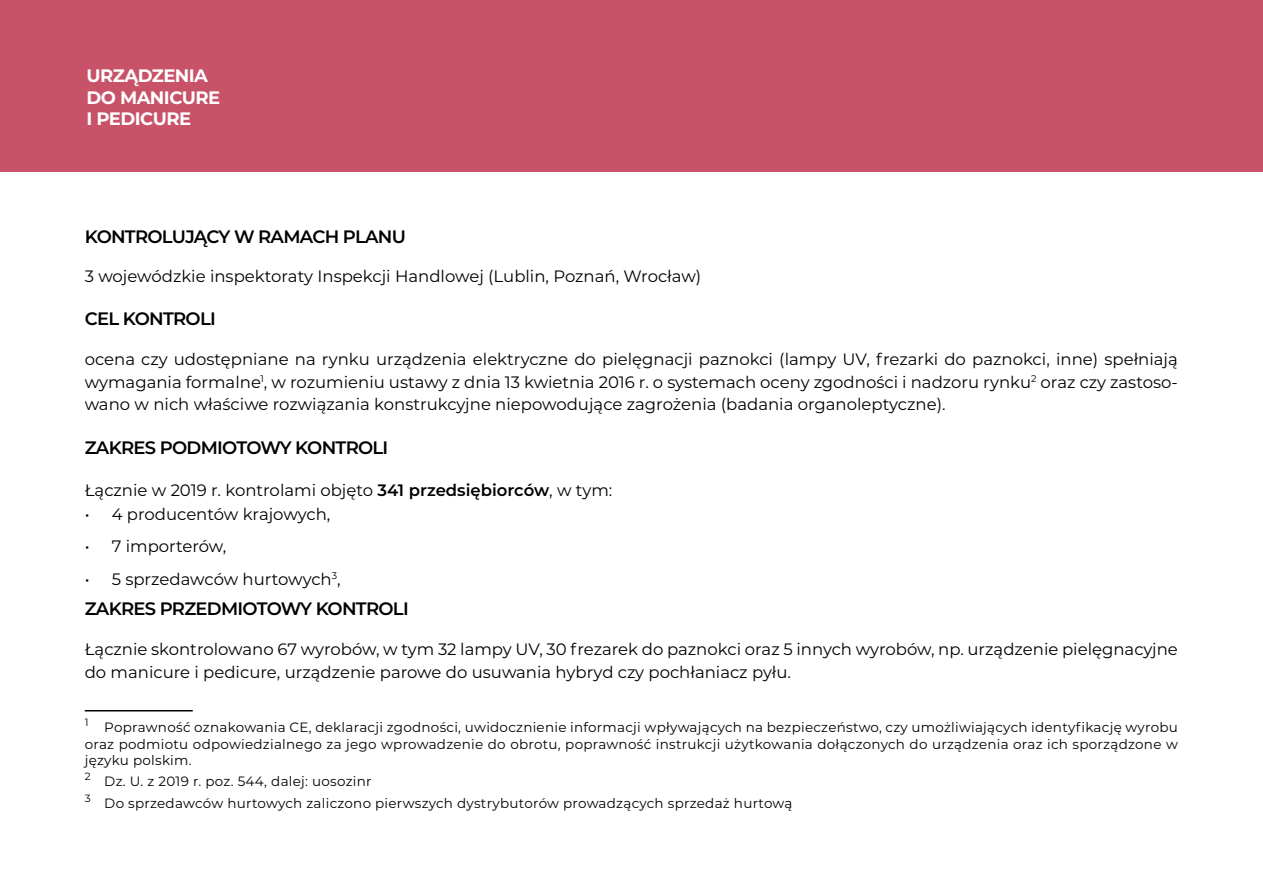
<style>
.page{position:relative;width:1263px;height:893px;background:#fff}
.page>*{position:absolute;margin:0;border:0;box-sizing:border-box;transform-origin:0 0}
.t1{font:600 18px "Montserrat";letter-spacing:-.04em;color:#000}
.t2{font:700 18px/21.6px "Montserrat";letter-spacing:-.03em;color:#fff}
.t3{font:16.5px/22.5px "Montserrat";color:#000;text-align:justify}
.t4{font:13.5px/16.2px "Montserrat";letter-spacing:.02em;color:#000;text-align:justify}
.s1{font-weight:600}
</style>
<div class="page">
<hr style="left:85px;top:710px;width:108px;height:1px;background:#000">
<div style="left:0;top:0;width:1263px;height:171px;background:#c85268"></div>
<p class="t2" style="left:87px;top:64px;width:135px">URZĄDZENIA<br>DO MANICURE<br>I PEDICURE</p>
<p class="t1" style="left:85px;top:224px;width:323px">KONTROLUJĄCY W RAMACH PLANU</p>
<p class="t3" style="left:85px;top:264px;width:618px">3 wojewódzkie inspektoraty Inspekcji Handlowej (Lublin, Poznań, Wrocław)</p>
<p class="t1" style="left:85px;top:306px;width:133px">CEL KONTROLI</p>
<p class="t3" style="left:85px;top:348px;width:1095px">ocena czy udostępniane na rynku urządzenia elektryczne do pielęgnacji paznokci (lampy UV, frezarki do paznokci, inne) spełniają wymagania formalne<sup>1</sup>, w rozumieniu ustawy z dnia 13 kwietnia 2016 r. o systemach oceny zgodności i nadzoru rynku<sup>2</sup> oraz czy zastoso&shy;wano w nich właściwe rozwiązania konstrukcyjne niepowodujące zagrożenia (badania organoleptyczne).</p>
<p class="t1" style="left:85px;top:434px;width:305px">ZAKRES PODMIOTOWY KONTROLI</p>
<p class="t3" style="left:85px;top:478px;width:529px">Łącznie w 2019 r. kontrolami objęto <span class="s1">341 przedsiębiorców</span>, w tym:</p>
<p class="t3" style="left:85px;top:502px;width:247px">• 4 producentów krajowych,</p>
<p class="t3" style="left:85px;top:534px;width:143px">• 7 importerów,</p>
<p class="t3" style="left:85px;top:567px;width:257px">• 5 sprzedawców hurtowych<sup>3</sup>,</p>
<p class="t1" style="left:85px;top:596px;width:325px">ZAKRES PRZEDMIOTOWY KONTROLI</p>
<p class="t3" style="left:85px;top:638px;width:1095px">Łącznie skontrolowano 67 wyrobów, w tym 32 lampy UV, 30 frezarek do paznokci oraz 5 innych wyrobów, np. urządzenie pielęgnacyjne do manicure i pedicure, urządzenie parowe do usuwania hybryd czy pochłaniacz pyłu.</p>
<p class="t4" style="left:85px;top:719px;width:1095px"><sup>1</sup> Poprawność oznakowania CE, deklaracji zgodności, uwidocznienie informacji wpływających na bezpieczeństwo, czy umożliwiających identyfikację wyrobu oraz podmiotu odpowiedzialnego za jego wprowadzenie do obrotu, poprawność instrukcji użytkowania dołączonych do urządzenia oraz ich sporządzone w języku polskim.</p>
<p class="t4" style="left:85px;top:770px;width:709px;line-height:21.6px"><sup>2</sup> Dz. U. z 2019 r. poz. 544, dalej: uosozinr<br><sup>3</sup> Do sprzedawców hurtowych zaliczono pierwszych dystrybutorów prowadzących sprzedaż hurtową</p>
</div>
